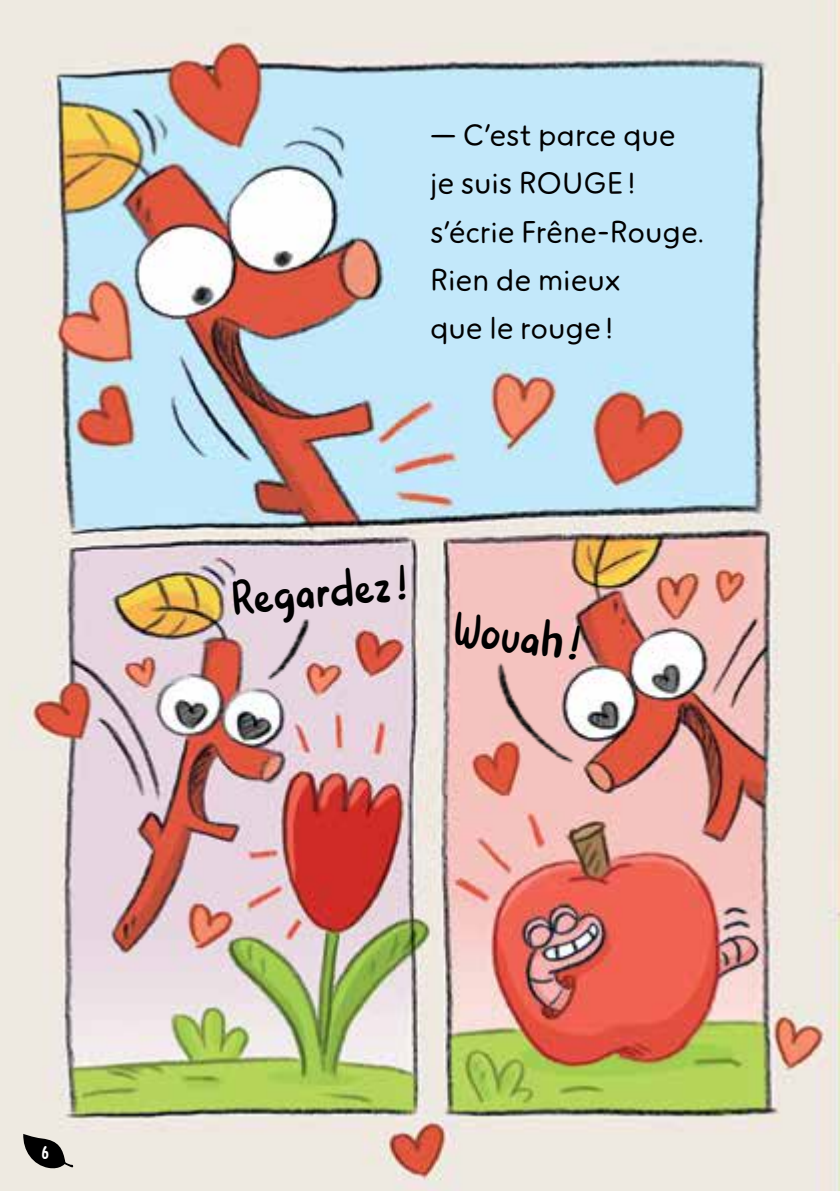
<style>
.page{position:relative;width:840px;height:1191px;background:#fff}
.page>*{position:absolute;margin:0;border:0;box-sizing:border-box;transform-origin:0 0}
.t1{font:40px "Pink Shark";color:#000}
.t2{font:100 30px/48px "Hupaisa";letter-spacing:.02em;color:#000}
.t3{font:20px "Lucky Days";color:#fff}
</style>
<div class="page">
<img style="left:0;top:0;width:839px;height:1190px">
<svg style="left:23px;top:1133px;width:50px;height:37px;background:#73716d"></svg>
<p class="t2" style="left:430px;top:111px;width:274px">— C’est parce que je suis ROUGE ! s’écrie Frêne-Rouge.<br>Rien de mieux<br>que le rouge !</p>
<h1 class="t1" style="left:229px;top:565px;width:178px;rotate:-5deg">Regardez !</h1>
<h1 class="t1" style="left:458px;top:596px;width:129px;rotate:7deg">Wouah !</h1>
<p class="t3" style="left:42px;top:1139px;width:9px">6</p>
</div>
